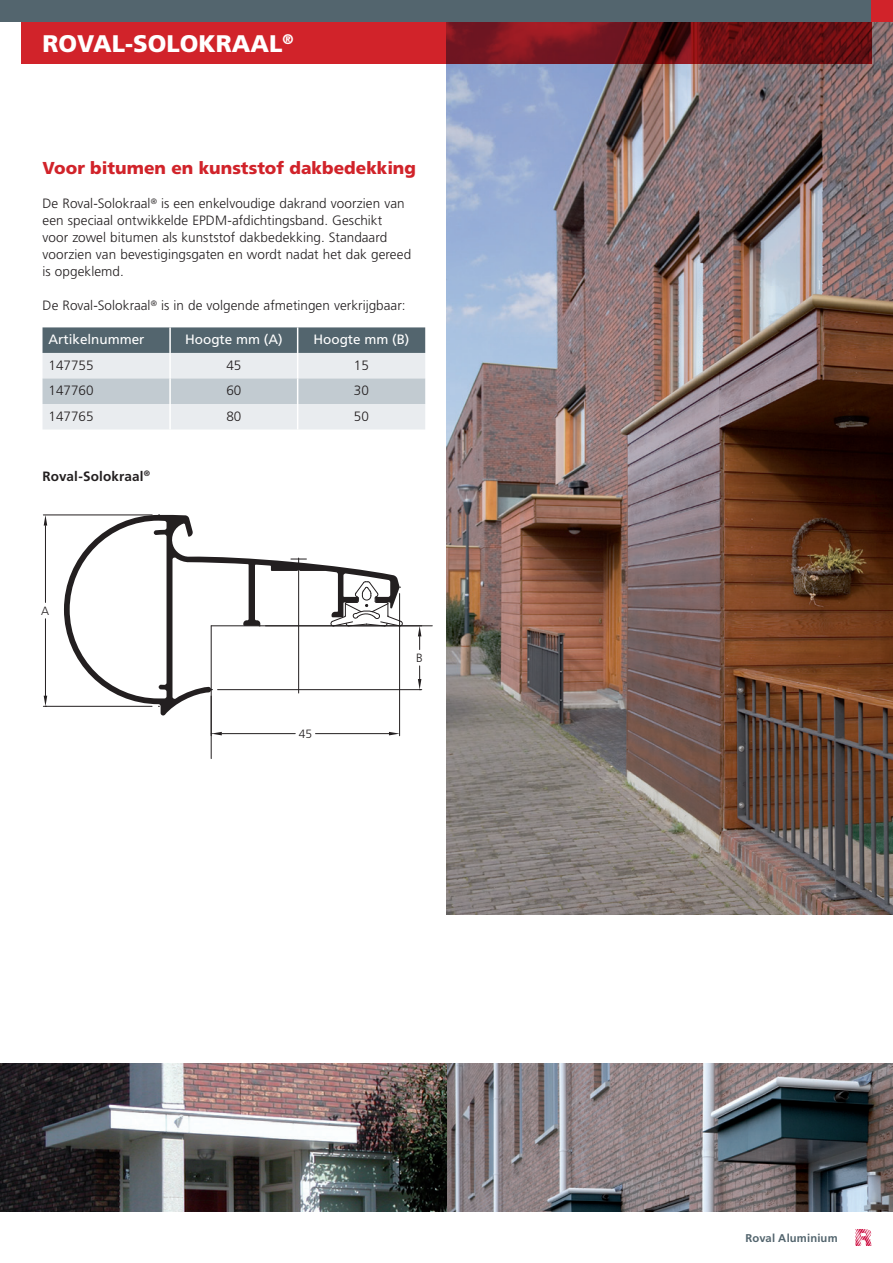
<style>
.page{position:relative;width:893px;height:1263px;background:#fff}
.page>*{position:absolute;margin:0;border:0;box-sizing:border-box;transform-origin:0 0}
.t1{font:900 24px "Frutiger LT Std";color:#fff}
.t2{font:900 17.25px "Frutiger LT Std";color:#d1232a}
.t3{font:300 13.5px/17px "Frutiger LT Std";color:#231f20}
.t4{font:13.5px "Frutiger LT Std";color:#fff}
.t5{font:700 13.5px "Frutiger LT Std";letter-spacing:.015em;color:#231f20}
.t6{font:300 12px "Frutiger LT Std";color:#231f20}
.t7{font:700 11.25px "Frutiger LT Std";letter-spacing:.01em;color:#53656e}
</style>
<div class="page">
<img style="left:446px;top:21px;width:447px;height:893px">
<img style="left:0;top:1063px;width:893px;height:149px">
<svg style="left:21px;top:21px;width:851px;height:43px;background:#9e1c22"></svg>
<svg style="left:855px;top:1229px;width:17px;height:17px"></svg>
<svg style="left:43px;top:327px;width:382px;height:102px;background:#bac2c7"></svg>
<svg style="left:64px;top:515px;width:335px;height:200px"></svg>
<svg style="left:291px;top:558px;width:15px;height:156px"></svg>
<hr style="left:43px;top:514px;width:109px;height:1px;background:#231f20">
<hr style="left:43px;top:706px;width:109px;height:1px;background:#231f20">
<hr style="left:45px;top:525px;width:1px;height:77px;background:#231f20">
<hr style="left:45px;top:619px;width:1px;height:77px;background:#231f20">
<svg style="left:44px;top:515px;width:3px;height:10px"></svg>
<svg style="left:44px;top:696px;width:3px;height:11px"></svg>
<hr style="left:211px;top:625px;width:221px;height:1px;background:#231f20">
<hr style="left:218px;top:689px;width:204px;height:1px;background:#231f20">
<svg style="left:418px;top:626px;width:3px;height:23px"></svg>
<svg style="left:418px;top:666px;width:3px;height:24px"></svg>
<hr style="left:399px;top:593px;width:1px;height:143px;background:#231f20">
<hr style="left:315px;top:733px;width:74px;height:1px;background:#231f20">
<hr style="left:222px;top:733px;width:73px;height:1px;background:#231f20">
<svg style="left:389px;top:732px;width:11px;height:3px"></svg>
<svg style="left:212px;top:732px;width:10px;height:3px"></svg>
<svg style="left:331px;top:581px;width:71px;height:46px"></svg>
<hr style="left:211px;top:626px;width:1px;height:132px;background:#231f20">
<div style="left:0;top:0;width:893px;height:21px;background:#53656e"></div>
<div style="left:872px;top:0;width:21px;height:21px;background:#d1232a"></div>
<h1 class="t1" style="left:43px;top:29px;width:253px">Roval-soloKraal<sup>®</sup></h1>
<p class="t2" style="left:43px;top:158px;width:375px">Voor bitumen en kunststof dakbedekking</p>
<p class="t3" style="left:43px;top:195px;width:370px">De Roval-Solokraal<sup>®</sup> is een enkelvoudige dakrand voorzien van een speciaal ontwikkelde EPDM-afdichtingsband. Geschikt voor zowel bitumen als kunststof dakbedekking. Standaard voorzien van bevestigingsgaten en wordt nadat het dak gereed is opgeklemd.</p>
<p class="t3" style="left:43px;top:297px;width:365px">De Roval-Solokraal<sup>®</sup> is in de volgende afmetingen verkrijgbaar:</p>
<p class="t4" style="left:49px;top:332px;width:98px">Artikelnummer</p>
<p class="t4" style="left:185px;top:332px;width:99px">H oogte mm (A)</p>
<p class="t4" style="left:313px;top:332px;width:97px">H oogte mm (B)</p>
<p class="t3" style="left:49px;top:357px;width:47px">147755</p>
<p class="t3" style="left:226px;top:357px;width:17px">45</p>
<p class="t3" style="left:354px;top:357px;width:17px">15</p>
<p class="t3" style="left:49px;top:383px;width:47px">147760</p>
<p class="t3" style="left:226px;top:383px;width:17px">60</p>
<p class="t3" style="left:354px;top:383px;width:17px">30</p>
<p class="t3" style="left:49px;top:408px;width:47px">147765</p>
<p class="t3" style="left:226px;top:408px;width:17px">80</p>
<p class="t3" style="left:354px;top:408px;width:17px">50</p>
<p class="t5" style="left:43px;top:468px;width:109px">Roval-Solokraal<sup>®</sup></p>
<p class="t6" style="left:41px;top:604px;width:10px">A</p>
<p class="t6" style="left:299px;top:727px;width:15px">45</p>
<p class="t6" style="left:416px;top:651px;width:8px">B</p>
<p class="t7" style="left:745px;top:1231px;width:94px">Roval Aluminium</p>
</div>
